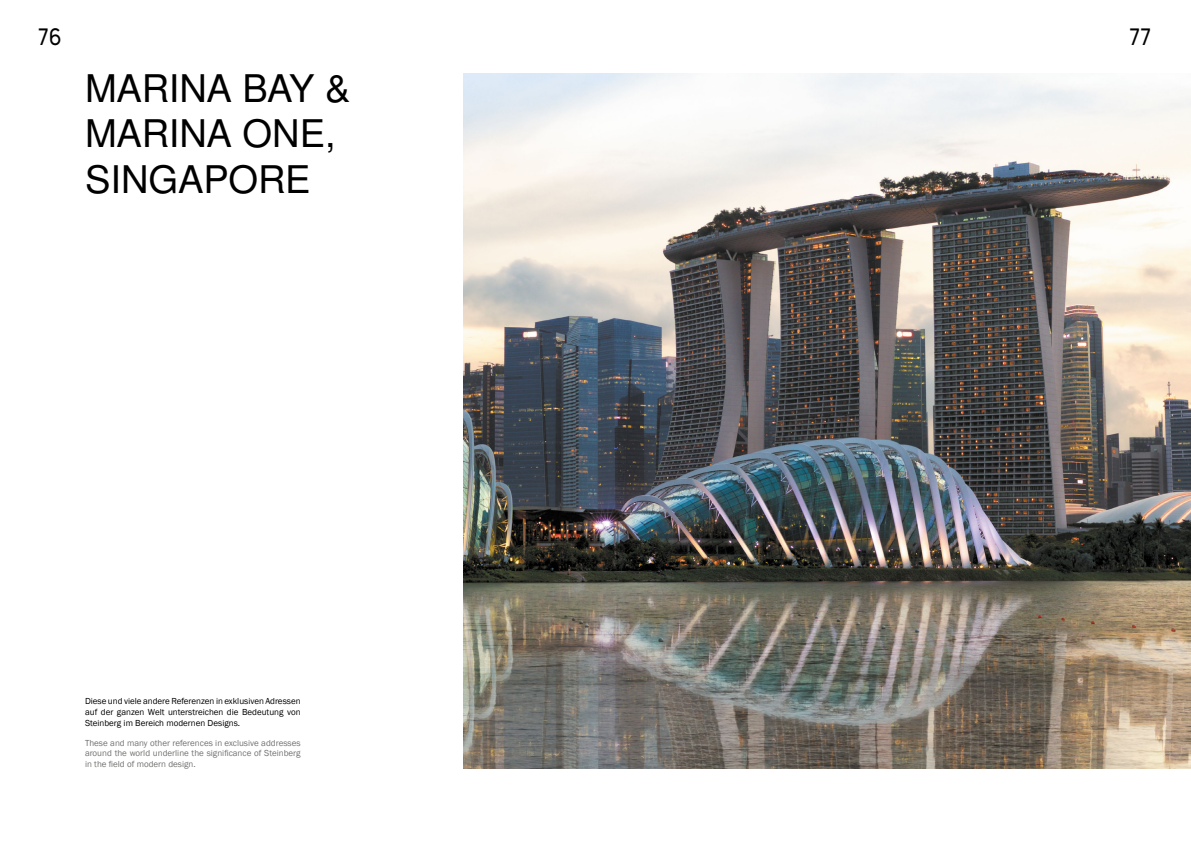
<style>
.page{position:relative;width:1191px;height:842px;background:#fff}
.page>*{position:absolute;margin:0;border:0;box-sizing:border-box;transform-origin:0 0}
.t1{font:38.1px/45.7px "Nimbus San L";letter-spacing:-.005em;color:#000}
.t2{font:500 23px "Manrope";color:#000;scale:.9 1}
.t3{font:9px/10.8px "Franklin Gothic";color:#000;text-align:justify}
.t4{font:9px/10.8px "Franklin Gothic";color:#727271;text-align:justify}
</style>
<div class="page">
<img style="left:463px;top:74px;width:728px;height:694px">
<h2 class="t2" style="left:38px;top:19px;width:28px">76</h2>
<h2 class="t2" style="left:1129px;top:19px;width:26px">77</h2>
<h1 class="t1" style="left:85px;top:64px;width:267px">MARINA BAY &amp;<br>MARINA ONE,<br>SINGAPORE</h1>
<p class="t3" style="left:85px;top:696px;width:217px">Diese und viele andere Referenzen in exklusiven Adressen auf der ganzen Welt unterstreichen die Bedeutung von Steinberg im Bereich modernen Designs.</p>
<p class="t4" style="left:85px;top:737px;width:217px">These and many other references in exclusive addresses around the world underline the significance of Steinberg in the field of modern design.</p>
</div>
